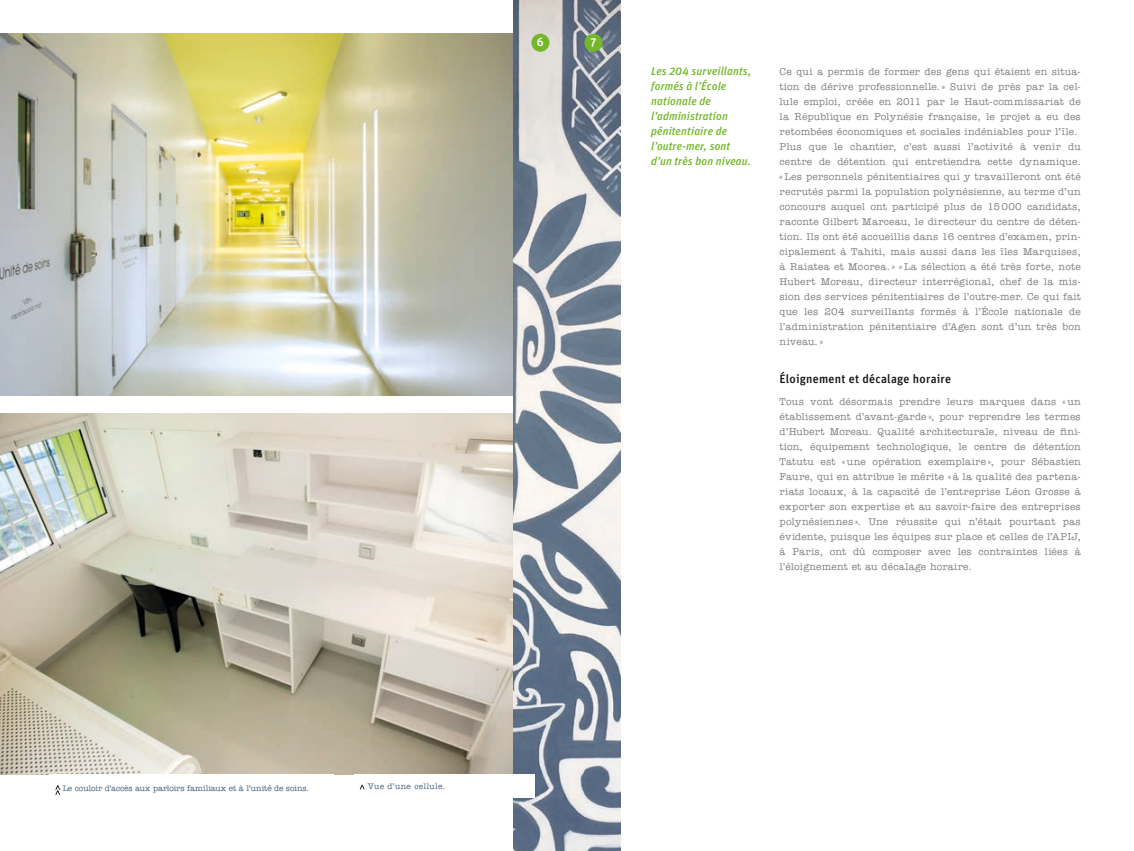
<style>
.page{position:relative;width:1134px;height:851px;background:#fff}
.page>*{position:absolute;margin:0;border:0;box-sizing:border-box;transform-origin:0 0}
.t1{font:500 12.12px "Unit";letter-spacing:.02em;color:#181816}
.t2{font:500 12px "Unit";color:#fff}
.t3{font:italic 500 11.5px/15px "Unit";letter-spacing:.01em;color:#75b72b}
.t4{font:500 10px/15px "American Typewriter";letter-spacing:.02em;color:#808282}
.t5{font:500 8.12px "American Typewriter";letter-spacing:.005em;color:#47617c}
.t6{font:500 8.12px "American Typewriter";letter-spacing:.035em;color:#47617c}
</style>
<div class="page">
<img style="left:0;top:413px;width:514px;height:361px">
<svg style="left:55px;top:785px;width:5px;height:9px"></svg>
<img style="left:0;top:34px;width:514px;height:361px">
<img style="left:514px;top:0;width:106px;height:850px">
<div style="left:531px;top:34px;width:18px;height:18px;background:#75b72b;border-radius:50%"></div>
<div style="left:584px;top:34px;width:18px;height:18px;background:#75b72b;border-radius:50%"></div>
<div style="left:354px;top:774px;width:181px;height:23px;background:#fff"></div>
<svg style="left:360px;top:784px;width:5px;height:5px"></svg>
<p class="t5" style="left:63px;top:783px;width:248px">Le couloir d’accès aux parloirs familiaux et à l’unité de soins.</p>
<p class="t6" style="left:368px;top:782px;width:79px">Vue d’une cellule.</p>
<p class="t2" style="left:537px;top:34px;width:8px">6</p>
<p class="t2" style="left:590px;top:34px;width:8px">7</p>
<p class="t3" style="left:651px;top:63px;width:102px">Les 204 surveillants, formés à l’École nationale de l’administration pénitentiaire de l’outre-mer, sont d’un très bon niveau.</p>
<p class="t4" style="left:780px;top:64px;width:303px">Ce qui a permis de former des gens qui étaient en situa&shy;tion de dérive professionnelle.» Suivi de près par la cel&shy;lule emploi, créée en 2011 par le Haut-commissariat de la République en Polynésie française, le projet a eu des retombées économiques et sociales indéniables pour l’île.<br>Plus que le chantier, c’est aussi l’activité à venir du centre de détention qui entretiendra cette dynamique. «Les personnels pénitentiaires qui y travailleront ont été recrutés parmi la population polynésienne, au terme d’un concours auquel ont participé plus de 15000 candidats, raconte Gilbert Marceau, le directeur du centre de déten&shy;tion. Ils ont été accueillis dans 16 centres d’examen, prin&shy;cipalement à Tahiti, mais aussi dans les îles Marquises, à Raiatea et Moorea.» «La sélection a été très forte, note Hubert Moreau, directeur interrégional, chef de la mis&shy;sion des services pénitentiaires de l’outre-mer. Ce qui fait que les 204 surveillants formés à l’École nationale de l’administration pénitentiaire d’Agen sont d’un très bon niveau.»</p>
<p class="t1" style="left:780px;top:371px;width:173px">Éloignement et décalage horaire</p>
<p class="t4" style="left:780px;top:394px;width:303px;text-align:justify">Tous vont désormais prendre leurs marques dans «un établissement d’avant-garde », pour reprendre les termes d’Hubert Moreau. Qualité architecturale, niveau de fini&shy;tion, équipement technologique, le centre de détention Tatutu est «une opération exemplaire », pour Sébastien Faure, qui en attribue le mérite «à la qualité des partena&shy;riats locaux, à la capacité de l’entreprise Léon Grosse à exporter son expertise et au savoir-faire des entreprises polynésiennes ». Une réussite qui n’était pourtant pas évidente, puisque les équipes sur place et celles de l’APIJ, à Paris, ont dû composer avec les contraintes liées à l’éloignement et au décalage horaire.</p>
</div>
